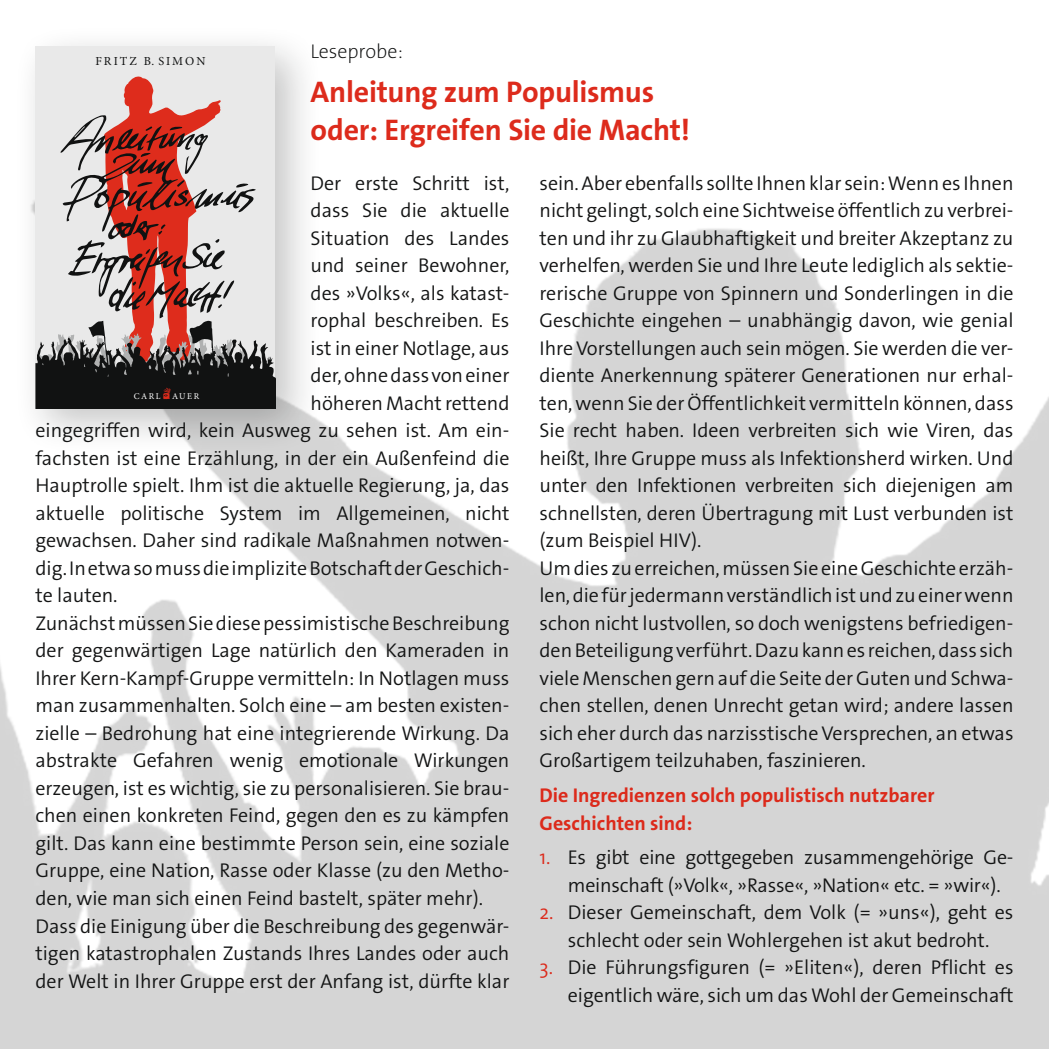
<style>
.page{position:relative;width:1049px;height:1049px;background:#fff}
.page>*{position:absolute;margin:0;border:0;box-sizing:border-box;transform-origin:0 0}
.t1{font:700 30px/37.5px "The Sans Os F";letter-spacing:-.01em;color:#dd2b1c}
.t2{font:300 20px/27.5px "The Sans Os F";color:#131414}
.t3{font:700 20px/27.5px "The Sans Os F";color:#dd2b1c}
.t4{font:200 20px "The Sans Os F";color:#131414}
.t5{font:15px "Carl Auer Logo";color:#de2c1c}
.t6{font:12.25px "Minion Pro";letter-spacing:.165em;color:#111212}
.t7{font:8.75px "Minion Pro";letter-spacing:.17em;color:#fff}
.s1{color:#dd2b1c}
</style>
<div class="page">
<img style="left:0;top:228px;width:1049px;height:821px">
<div style="left:13px;top:24px;width:310px;height:433px;background:#131414;opacity:.25"></div>
<div style="left:35px;top:47px;width:240px;height:361px;background:#e9e9e9"></div>
<svg style="left:35px;top:76px;width:240px;height:332px"></svg>
<p class="t6" style="left:95px;top:52px;width:112px">FRITZ B. SIMON</p>
<p class="t4" style="left:311px;top:38px;width:94px">Leseprobe:</p>
<h1 class="t1" style="left:311px;top:74px;width:381px">Anleitung zum Populismus oder: Ergreifen Sie die Macht!</h1>
<p class="t2" style="left:311px;top:169px;width:200px">Der erste Schritt ist,</p>
<p class="t2" style="left:311px;top:197px;width:200px">dass Sie die aktuelle</p>
<p class="t2" style="left:311px;top:224px;width:200px">Situation des Landes</p>
<p class="t2" style="left:311px;top:252px;width:200px">und seiner Bewohner,</p>
<p class="t2" style="left:311px;top:279px;width:200px">des »Volks«, als katast-</p>
<p class="t2" style="left:311px;top:307px;width:200px">rophal beschreiben. Es</p>
<p class="t2" style="left:311px;top:334px;width:200px">ist in einer Notlage, aus</p>
<p class="t2" style="left:311px;top:362px;width:200px">der, ohne dass von einer</p>
<p class="t2" style="left:311px;top:389px;width:200px">höheren Macht rettend</p>
<p class="t2" style="left:35px;top:417px;width:475px">eingegriffen wird, kein Ausweg zu sehen ist. Am ein-</p>
<p class="t2" style="left:35px;top:444px;width:475px">fachsten ist eine Erzählung, in der ein Außenfeind die</p>
<p class="t2" style="left:35px;top:472px;width:476px">Hauptrolle spielt. Ihm ist die aktuelle Regierung, ja, das</p>
<p class="t2" style="left:35px;top:499px;width:475px">aktuelle politische System im Allgemeinen, nicht</p>
<p class="t2" style="left:35px;top:527px;width:475px">gewachsen. Daher sind radikale Maßnahmen notwen-</p>
<p class="t2" style="left:35px;top:554px;width:475px">dig. In etwa so muss die implizite Botschaft der Geschich-</p>
<p class="t2" style="left:35px;top:582px;width:83px">te lauten.</p>
<p class="t2" style="left:35px;top:609px;width:475px">Zunächst müssen Sie diese pessimistische Beschreibung</p>
<p class="t2" style="left:35px;top:637px;width:475px">der gegenwärtigen Lage natürlich den Kameraden in</p>
<p class="t2" style="left:35px;top:664px;width:475px">Ihrer Kern-Kampf-Gruppe vermitteln: In Notlagen muss</p>
<p class="t2" style="left:35px;top:692px;width:475px">man zusammenhalten. Solch eine – am besten existen-</p>
<p class="t2" style="left:35px;top:719px;width:475px">zielle – Bedrohung hat eine integrierende Wirkung. Da</p>
<p class="t2" style="left:35px;top:747px;width:475px">abstrakte Gefahren wenig emotionale Wirkungen</p>
<p class="t2" style="left:35px;top:774px;width:475px">erzeugen, ist es wichtig, sie zu personalisieren. Sie brau-</p>
<p class="t2" style="left:35px;top:802px;width:475px">chen einen konkreten Feind, gegen den es zu kämpfen</p>
<p class="t2" style="left:35px;top:829px;width:475px">gilt. Das kann eine bestimmte Person sein, eine soziale</p>
<p class="t2" style="left:35px;top:857px;width:475px">Gruppe, eine Nation, Rasse oder Klasse (zu den Metho-</p>
<p class="t2" style="left:35px;top:884px;width:449px">den, wie man sich einen Feind bastelt, später mehr).</p>
<p class="t2" style="left:35px;top:912px;width:475px">Dass die Einigung über die Beschreibung des gegenwär-</p>
<p class="t2" style="left:35px;top:939px;width:475px">tigen katastrophalen Zustands Ihres Landes oder auch</p>
<p class="t2" style="left:35px;top:967px;width:475px">der Welt in Ihrer Gruppe erst der Anfang ist, dürfte klar</p>
<p class="t5" style="left:163px;top:385px;width:9px">a</p>
<p class="t7" style="left:134px;top:390px;width:28px">CARL</p>
<p class="t7" style="left:172px;top:390px;width:29px">AUER</p>
<p class="t2" style="left:539px;top:169px;width:476px">sein. Aber ebenfalls sollte Ihnen klar sein: Wenn es Ihnen nicht gelingt, solch eine Sichtweise öffentlich zu verbrei&shy;ten und ihr zu Glaubhaftigkeit und breiter Akzeptanz zu verhelfen, werden Sie und Ihre Leute lediglich als sektie&shy;rerische Gruppe von Spinnern und Sonderlingen in die Geschichte eingehen – unabhängig davon, wie genial Ihre Vorstellungen auch sein mögen. Sie werden die ver&shy;diente Anerkennung späterer Generationen nur erhal&shy;ten, wenn Sie der Öffentlichkeit vermitteln können, dass Sie recht haben. Ideen verbreiten sich wie Viren, das heißt, Ihre Gruppe muss als Infektionsherd wirken. Und unter den Infektionen verbreiten sich diejenigen am schnellsten, deren Übertragung mit Lust verbunden ist (zum Beispiel HIV).<br>Um dies zu erreichen, müssen Sie eine Geschichte erzäh&shy;len, die für jedermann verständlich ist und zu einer wenn schon nicht lustvollen, so doch wenigstens befriedigen&shy;den Beteiligung verführt. Dazu kann es reichen, dass sich viele Menschen gern auf die Seite der Guten und Schwa&shy;chen stellen, denen Unrecht getan wird; andere lassen sich eher durch das narzisstische Versprechen, an etwas Großartigem teilzuhaben, faszinieren.</p>
<p class="t3" style="left:539px;top:782px;width:396px">Die Ingredienzen solch populistisch nutzbarer<br>Geschichten sind:</p>
<p class="t2" style="left:568px;top:844px;width:447px;text-indent:-28px"><span class="s1">1.</span> Es gibt eine gottgegeben zusammengehörige Ge - meinschaft (»Volk«, »Rasse«, »Nation« etc. = »wir«).</p>
<p class="t2" style="left:539px;top:899px;width:475px;text-align:center"><span class="s1">2.</span> Dieser Gemeinschaft, dem Volk (= »uns«), geht es schlecht oder sein Wohlergehen ist akut bedroht.</p>
<p class="t2" style="left:539px;top:954px;width:476px;text-align:right"><span class="s1">3.</span> Die Führungsfiguren (= »Eliten«), deren Pflicht es eigentlich wäre, sich um das Wohl der Gemeinschaft</p>
</div>
